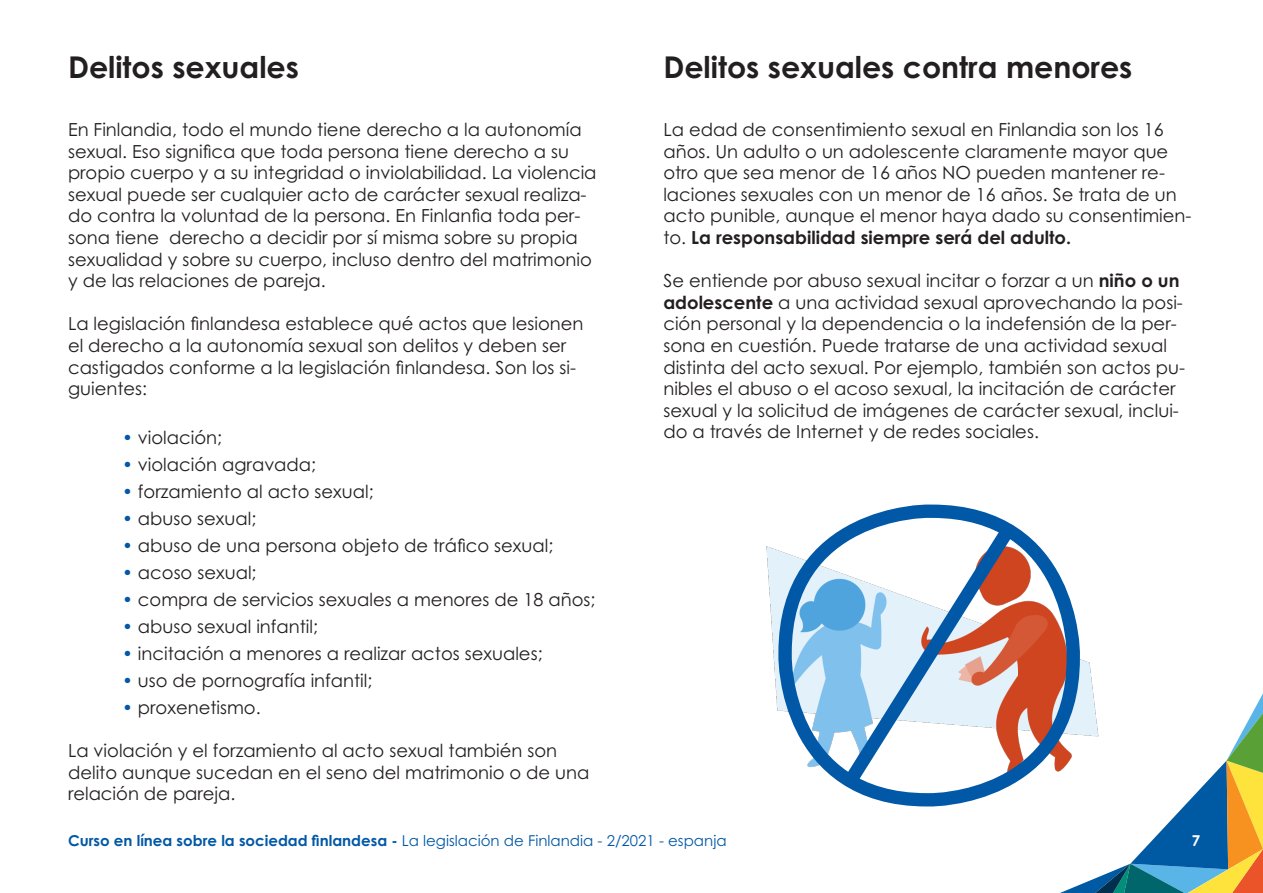
<style>
.page{position:relative;width:1263px;height:893px;background:#fff}
.page>*{position:absolute;margin:0;border:0;box-sizing:border-box;transform-origin:0 0}
.t1{font:700 30px "Century Gothic Pro";color:#231f20}
.t2{font:18px/21.6px "Century Gothic Pro";color:#231f20}
.t3{font:15px "Century Gothic Pro";color:#0158a6}
.t4{font:700 15px "Century Gothic Pro";color:#fff}
.s1{color:#0158a6}
.s2{font-weight:700}
</style>
<div class="page">
<svg style="left:1060px;top:693px;width:203px;height:200px"></svg>
<img style="left:766px;top:536px;width:341px;height:256px">
<div style="left:778px;top:505px;width:302px;height:301px;border:13px solid #0158a6;border-radius:142px"></div>
<svg style="left:830px;top:508px;width:198px;height:295px"></svg>
<p class="t1" style="left:68px;top:49px;width:232px">Delitos sexuales</p>
<p class="t2" style="left:68px;top:118px;width:530px">En Finlandia, todo el mundo tiene derecho a la autonomía sexual. Eso significa que toda persona tiene derecho a su propio cuerpo y a su integridad o inviolabilidad. La violencia sexual puede ser cualquier acto de carácter sexual realiza&shy;do contra la voluntad de la persona. En Finlanfia toda per&shy;sona tiene derecho a decidir por sí misma sobre su propia sexualidad y sobre su cuerpo, incluso dentro del matrimonio y de las relaciones de pareja.</p>
<p class="t2" style="left:68px;top:313px;width:517px">La legislación finlandesa establece qué actos que lesionen el derecho a la autonomía sexual son delitos y deben ser castigados conforme a la legislación finlandesa. Son los si&shy;guientes:</p>
<p class="t2" style="left:122px;top:426px;width:102px"><span class="s1">•</span> violación;</p>
<p class="t2" style="left:122px;top:453px;width:196px"><span class="s1">•</span> violación agravada;</p>
<p class="t2" style="left:122px;top:480px;width:253px"><span class="s1">•</span> forzamiento al acto sexual;</p>
<p class="t2" style="left:122px;top:507px;width:136px"><span class="s1">•</span> abuso sexual;</p>
<p class="t2" style="left:122px;top:534px;width:433px"><span class="s1">•</span> abuso de una persona objeto de tráfico sexual;</p>
<p class="t2" style="left:122px;top:561px;width:136px"><span class="s1">•</span> acoso sexual;</p>
<p class="t2" style="left:122px;top:588px;width:475px"><span class="s1">•</span> compra de servicios sexuales a menores de 18 años;</p>
<p class="t2" style="left:122px;top:615px;width:198px"><span class="s1">•</span> abuso sexual infantil;</p>
<p class="t2" style="left:122px;top:642px;width:422px"><span class="s1">•</span> incitación a menores a realizar actos sexuales;</p>
<p class="t2" style="left:122px;top:669px;width:252px"><span class="s1">•</span> uso de pornografía infantil;</p>
<p class="t2" style="left:122px;top:696px;width:140px"><span class="s1">•</span> proxenetismo.</p>
<p class="t2" style="left:68px;top:739px;width:523px">La violación y el forzamiento al acto sexual también son delito aunque sucedan en el seno del matrimonio o de una relación de pareja.</p>
<p class="t1" style="left:663px;top:49px;width:470px">Delitos sexuales contra menores</p>
<p class="t2" style="left:663px;top:118px;width:530px">La edad de consentimiento sexual en Finlandia son los 16 años. Un adulto o un adolescente claramente mayor que otro que sea menor de 16 años NO pueden mantener re&shy;laciones sexuales con un menor de 16 años. Se trata de un acto punible, aunque el menor haya dado su consentimien&shy;to. <span class="s2">La responsabilidad siempre será del adulto.</span></p>
<p class="t2" style="left:663px;top:270px;width:523px">Se entiende por abuso sexual incitar o forzar a un <span class="s2">niño o un adolescente</span> a una actividad sexual aprovechando la posi&shy;ción personal y la dependencia o la indefensión de la per&shy;sona en cuestión. Puede tratarse de una actividad sexual distinta del acto sexual. Por ejemplo, también son actos pu&shy;nibles el abuso o el acoso sexual, la incitación de carácter sexual y la solicitud de imágenes de carácter sexual, inclui&shy;do a través de Internet y de redes sociales.</p>
<p class="t3" style="left:68px;top:832px;width:660px"><span class="s2">Curso en línea sobre la sociedad finlandesa -</span> La legislación de Finlandia - 2/2021 - espanja</p>
<p class="t4" style="left:1192px;top:831px;width:10px">7</p>
</div>
